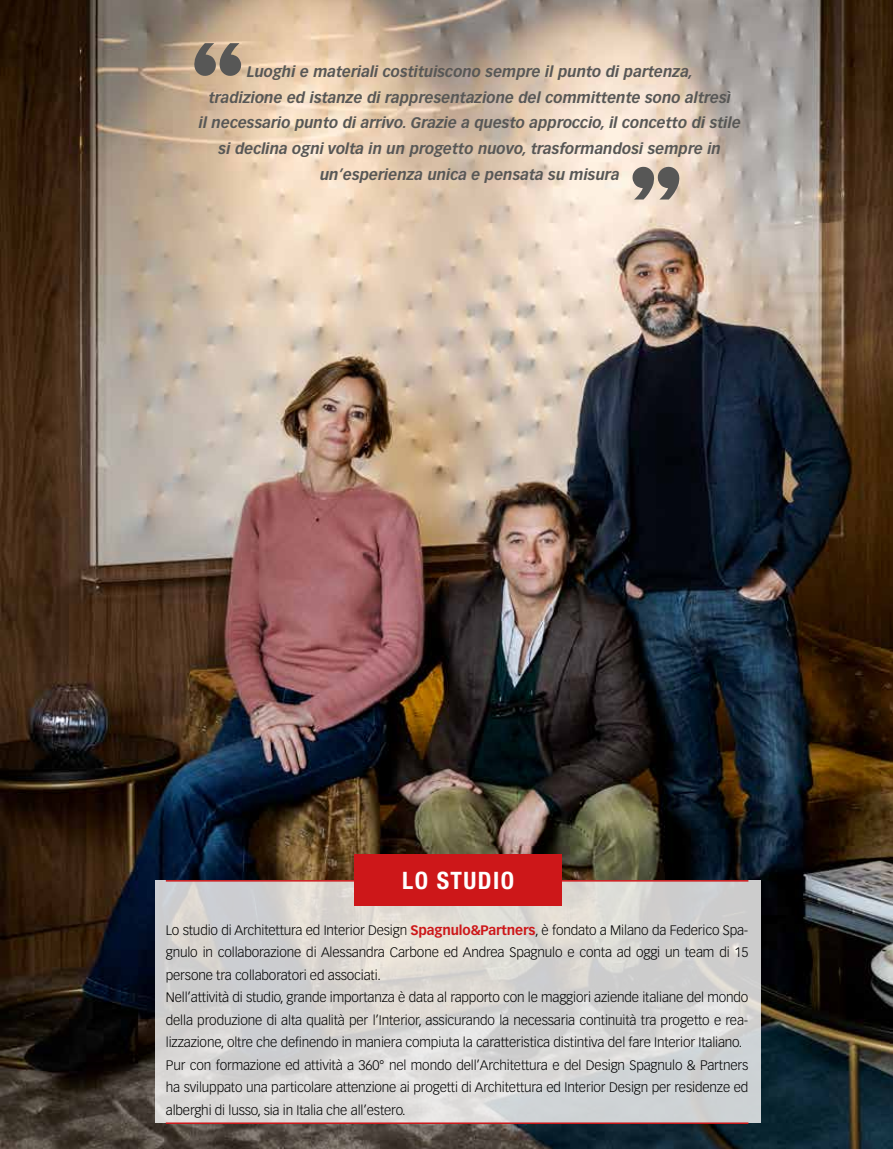
<style>
.page{position:relative;width:893px;height:1149px;background:#fff}
.page>*{position:absolute;margin:0;border:0;box-sizing:border-box;transform-origin:0 0}
.t1{font:700 condensed 24px "Helvetica Neue LT Std";letter-spacing:.06em;color:#fff}
.t2{font:italic 700 15px/25.5px "Vectora LT Pro";color:#575756;text-align:center}
.t3{font:300 13.5px/22.5px "Vectora LT Std";letter-spacing:-.01em;color:#000}
.s1{font-weight:700;color:#cd1719}
</style>
<div class="page">
<img style="left:0;top:0;width:893px;height:1148px">
<svg style="left:155px;top:879px;width:606px;height:243px;background:#d6d5d3"></svg>
<hr style="left:166px;top:1122px;width:582px;height:1px;background:#cd1719">
<hr style="left:166px;top:879px;width:582px;height:2px;background:#cd1719">
<div style="left:354px;top:854px;width:208px;height:51px;background:#cd1719"></div>
<svg style="left:194px;top:43px;width:47px;height:33px;background:#867b6e"></svg>
<svg style="left:632px;top:166px;width:48px;height:33px;background:#958d85"></svg>
<p class="t2" style="left:199px;top:59px;width:543px">Luoghi e materiali costituiscono sempre il punto di partenza,<br>tradizione ed istanze di rappresentazione del committente sono altresì<br>il necessario punto di arrivo. Grazie a questo approccio, il concetto di stile si declina ogni volta in un progetto nuovo, trasformandosi sempre in un’esperienza unica e pensata su misura</p>
<h1 class="t1" style="left:402px;top:865px;width:113px">LO STUDIO</h1>
<p class="t3" style="left:166px;top:918px;width:584px">Lo studio di Architettura ed Interior Design <span class="s1">Spagnulo&amp;Partners</span>, è fondato a Milano da Federico Spa&shy;gnulo in collaborazione di Alessandra Carbone ed Andrea Spagnulo e conta ad oggi un team di 15 persone tra collaboratori ed associati.<br>Nell’attività di studio, grande importanza è data al rapporto con le maggiori aziende italiane del mondo della produzione di alta qualità per l’Interior, assicurando la necessaria continuità tra progetto e rea&shy;lizzazione, oltre che definendo in maniera compiuta la caratteristica distintiva del fare Interior Italiano.<br>Pur con formazione ed attività a 360° nel mondo dell’Architettura e del Design Spagnulo &amp; Partners ha sviluppato una particolare attenzione ai progetti di Architettura ed Interior Design per residenze ed alberghi di lusso, sia in Italia che all’estero.</p>
</div>
